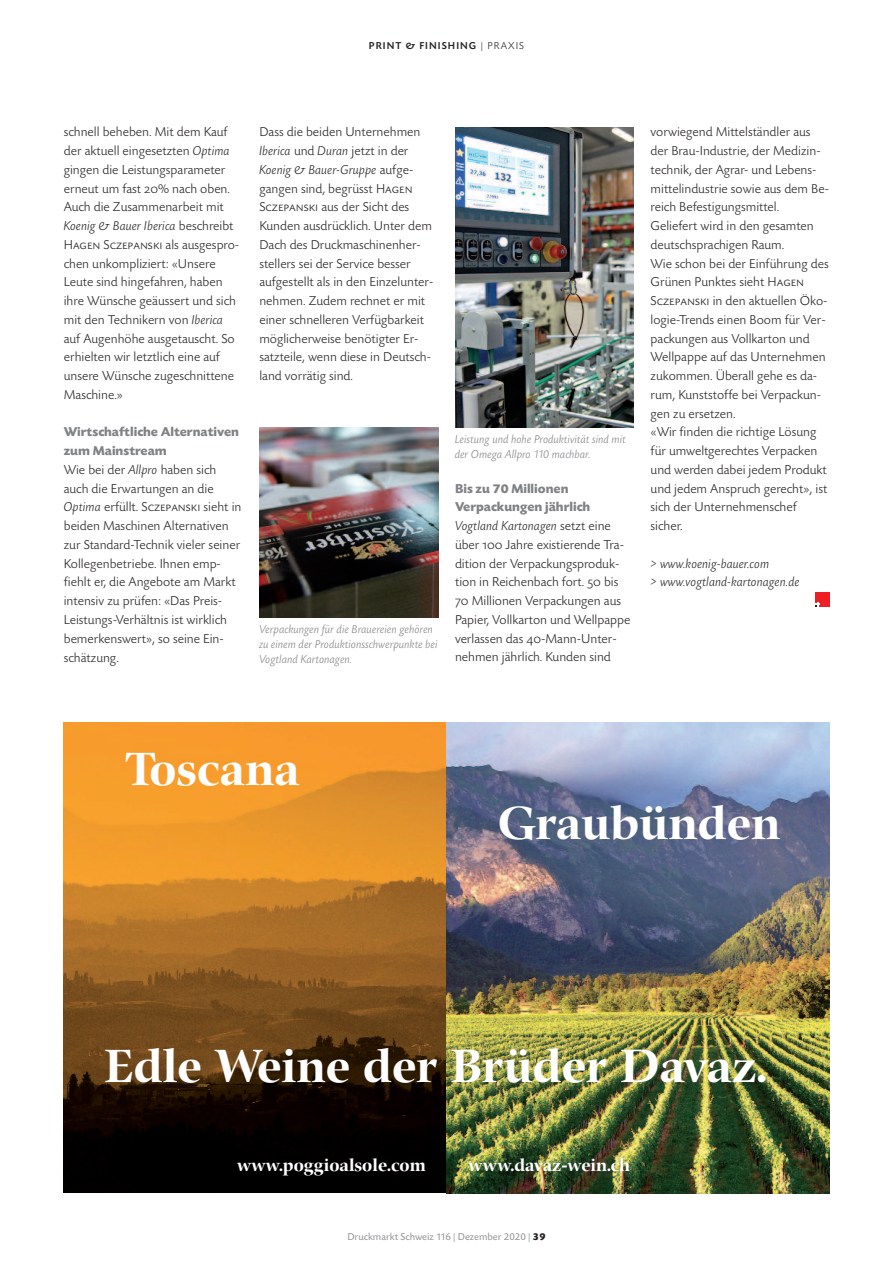
<style>
.page{position:relative;width:893px;height:1263px;background:#fff}
.page>*{position:absolute;margin:0;border:0;box-sizing:border-box;transform-origin:0 0}
.t1{font:700 48px "Zapf Renais SB";color:#fff}
.t2{font:700 18px "Zapf Renais SB";color:#fff}
.t3{font:300 13.5px/18.8px "Today SB";color:#231f20}
.t4{font:italic 300 13.5px/18.8px "Today SB";color:#231f20}
.t5{font:13.5px "Today SB Caps Lig";color:#231f20}
.t6{font:italic 300 12px/15px "Today SB";color:#808285}
.t7{font:10.5px "Today SB";color:#939598}
.t8{font:500 10.5px "Today SB";letter-spacing:.1em;color:#231f20}
.s1{font-weight:300}
.s2{font-style:italic}
.s3{font-family:"Today SB Caps Lig";font-weight:400}
.s4{font-family:"Today SB";font-weight:300}
.s5{font-weight:700;color:#808285}
.s6{font-weight:700;color:#231f20}
</style>
<div class="page">
<img style="left:259px;top:427px;width:179px;height:190px">
<img style="left:455px;top:128px;width:179px;height:299px">
<img style="left:64px;top:723px;width:765px;height:470px">
<div style="left:815px;top:592px;width:14px;height:14px;background:#ee1e24"></div>
<svg style="left:815px;top:602px;width:5px;height:4px"></svg>
<p class="t8" style="left:369px;top:40px;width:157px">PRINT &amp; FINISHING <span class="s1">| PRAXIS</span></p>
<p class="t3" style="left:64px;top:122px;width:171px">schnell beheben. Mit dem Kauf der aktuell eingesetzten <span class="s2">Optima </span>gingen die Leistungsparameter erneut um fast <span class="s3">20</span>% nach oben.<br>Auch die Zusammenarbeit mit<br><span class="s2">Koenig &amp; Bauer Iberica</span> beschreibt</p>
<p class="t5" style="left:64px;top:236px;width:177px">Hagen Sczepanski <span class="s4">als ausgespro-</span></p>
<p class="t3" style="left:64px;top:254px;width:174px">chen unkompliziert: «Unsere<br>Leute sind hingefahren, haben ihre Wünsche geäussert und sich mit den Technikern von <span class="s2">Iberica </span>auf Augenhöhe ausgetauscht. So erhielten wir letztlich eine auf unsere Wünsche zugeschnittene<br>Maschine.»</p>
<p class="t3" style="left:64px;top:422px;width:179px"><span class="s5">Wirtschaftliche Alternativen zum Mainstream<br></span>Wie bei der <span class="s2">Allpro</span> haben sich auch die Erwartungen an die<br><span class="s2">Optima</span> erfüllt. <span class="s3">Sczepanski</span> sieht in beiden Maschinen Alternativen zur Standard-Technik vieler seiner<br>Kollegenbetriebe. Ihnen emp&shy;fiehlt er, die Angebote am Markt intensiv zu prüfen: «Das Preis-<br>Leistungs-Verhältnis ist wirklich bemerkenswert», so seine Ein&shy;schätzung.</p>
<p class="t3" style="left:259px;top:122px;width:176px">Dass die beiden Unternehmen<br><span class="s2">Iberica</span> und <span class="s2">Duran</span> jetzt in der<br><span class="s2">Koenig &amp; Bauer-Gruppe</span> aufge&shy;gangen sind, begrüsst <span class="s3">Hagen<br>Sczepanski</span> aus der Sicht des<br>Kunden ausdrücklich. Unter dem<br>Dach des Druckmaschinenher&shy;stellers sei der Service besser aufgestellt als in den Einzelunter&shy;nehmen. Zudem rechnet er mit einer schnelleren Verfügbarkeit möglicherweise benötigter Er&shy;satzteile, wenn diese in Deutsch&shy;land vorrätig sind.</p>
<p class="t6" style="left:259px;top:621px;width:180px">Verpackungen für die Brauereien gehören zu einem der Produktionsschwerpunkte bei<br>Vogtland Kartonagen.</p>
<p class="t6" style="left:455px;top:431px;width:173px">Leistung und hohe Produktivität sind mit der Omega Allpro 110 machbar.</p>
<p class="t3" style="left:455px;top:479px;width:177px"><span class="s5">Bis zu 70 Millionen<br>Verpackungen jährlich<br></span><span class="s2">Vogtland Kartonagen</span> setzt eine über <span class="s3">100</span> Jahre existierende Tra&shy;dition der Verpackungsproduk&shy;tion in Reichenbach fort. <span class="s3">50</span> bis<br><span class="s3">70</span> Millionen Verpackungen aus<br>Papier, Vollkarton und Wellpappe verlassen das <span class="s3">40</span>-Mann-Unter&shy;nehmen jährlich. Kunden sind</p>
<p class="t3" style="left:651px;top:122px;width:180px">vorwiegend Mittelständler aus der Brau-Industrie, der Medizin&shy;technik, der Agrar- und Lebens&shy;mittelindustrie sowie aus dem Be&shy;reich Befestigungsmittel.<br>Geliefert wird in den gesamten deutschsprachigen Raum.<br>Wie schon bei der Einführung des<br>Grünen Punktes sieht <span class="s3">Hagen<br>Sczepanski</span> in den aktuellen Öko&shy;logie-Trends einen Boom für Ver&shy;packungen aus Vollkarton und<br>Wellpappe auf das Unternehmen zukommen. Überall gehe es da&shy;rum, Kunststoffe bei Verpackun&shy;gen zu ersetzen.<br>«Wir finden die richtige Lösung für umweltgerechtes Verpacken und werden dabei jedem Produkt und jedem Anspruch gerecht», ist sich der Unternehmenschef sicher.</p>
<p class="t4" style="left:651px;top:554px;width:151px">&gt; www.koenig-bauer.com<br>&gt; www.vogtland-kartonagen.de</p>
<h1 class="t1" style="left:125px;top:741px;width:176px">Toscana</h1>
<h1 class="t1" style="left:498px;top:794px;width:284px">Graubünden</h1>
<h1 class="t1" style="left:105px;top:1037px;width:664px">Edle Weine der Brüder Davaz.</h1>
<h2 class="t2" style="left:237px;top:1154px;width:190px">www.poggioalsole.com</h2>
<h2 class="t2" style="left:468px;top:1154px;width:163px">www.davaz-wein.ch</h2>
<p class="t7" style="left:347px;top:1230px;width:200px">Druckmarkt Schweiz 116 | Dezember 2020 | <span class="s6">39</span></p>
</div>
